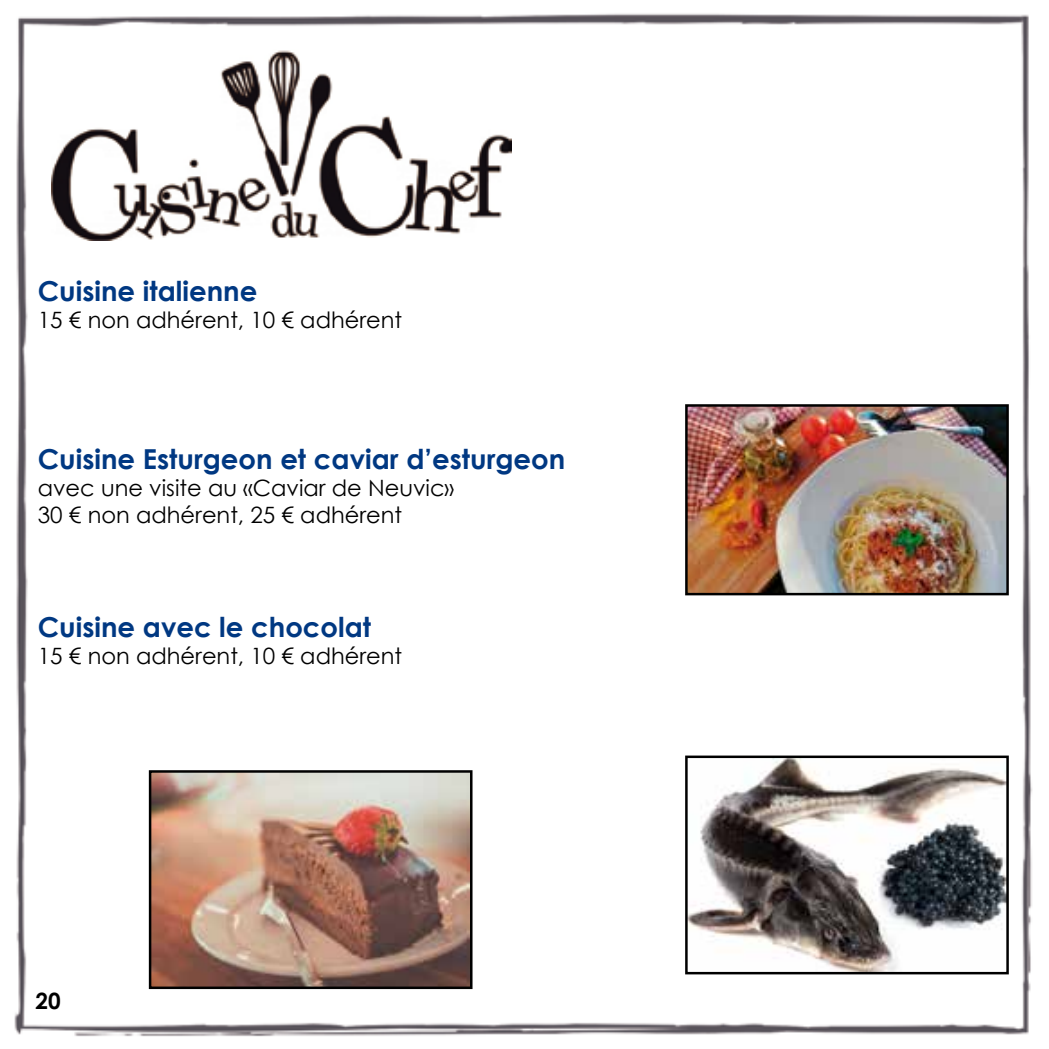
<style>
.page{position:relative;width:1049px;height:1049px;background:#fff}
.page>*{position:absolute;margin:0;border:0;box-sizing:border-box;transform-origin:0 0}
.t1{font:700 27.5px "Century Gothic";color:#003882}
.t2{font:22.5px/27px "Century Gothic";color:#000}
.t3{font:700 22.5px "Century Gothic";color:#000}
</style>
<div class="page">
<img style="left:14px;top:13px;width:1018px;height:1024px">
<img style="left:52px;top:50px;width:460px;height:191px">
<img style="left:688px;top:407px;width:318px;height:185px">
<div style="left:685px;top:404px;width:324px;height:191px;border:2px solid #000"></div>
<img style="left:688px;top:758px;width:318px;height:213px">
<div style="left:685px;top:755px;width:324px;height:219px;border:2px solid #000"></div>
<img style="left:152px;top:773px;width:317px;height:213px">
<div style="left:149px;top:770px;width:323px;height:219px;border:2px solid #000"></div>
<p class="t1" style="left:38px;top:270px;width:221px">Cuisine italienne</p>
<p class="t2" style="left:38px;top:306px;width:366px">15 € non adhérent, 10 € adhérent</p>
<p class="t1" style="left:38px;top:438px;width:529px">Cuisine Esturgeon et caviar d’esturgeon</p>
<p class="t2" style="left:38px;top:474px;width:418px">avec une visite au «Caviar de Neuvic»<br>30 € non adhérent, 25 € adhérent</p>
<p class="t1" style="left:38px;top:606px;width:335px">Cuisine avec le chocolat</p>
<p class="t2" style="left:38px;top:642px;width:366px">15 € non adhérent, 10 € adhérent</p>
<p class="t3" style="left:35px;top:984px;width:27px">20</p>
</div>
